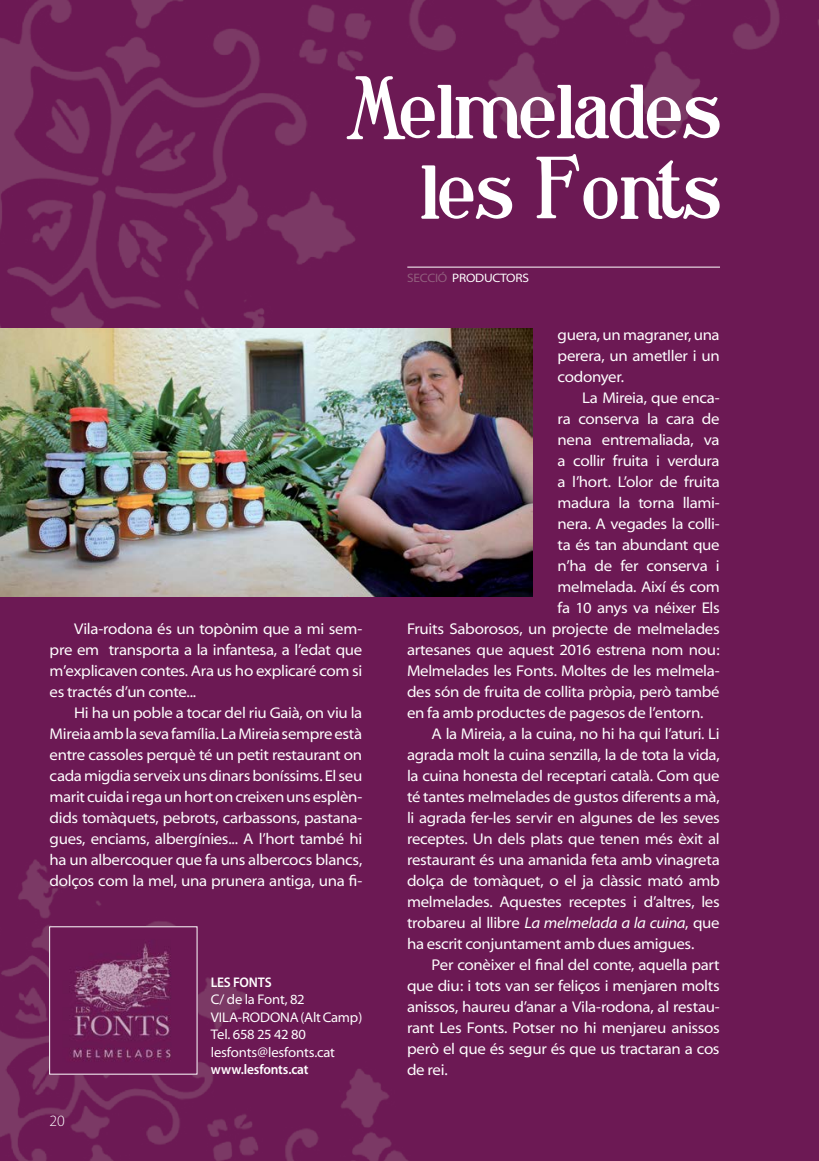
<style>
.page{position:relative;width:819px;height:1161px;background:#fff}
.page>*{position:absolute;margin:0;border:0;box-sizing:border-box;transform-origin:0 0}
.t1{font:87.5px/80.5px "Waschkueche";letter-spacing:-.03em;color:#fff;text-align:right}
.t2{font:15.75px "Myriad MM 215 600";color:#fff}
.t3{font:15.58px/21px "Myriad MM 400 700";letter-spacing:-.02em;color:#fff;text-align:justify}
.t4{font:14px/17.5px "Myriad MM 400 700";letter-spacing:-.015em;color:#fff;scale:.96 1}
.t5{font:14px "Myriad MM 565 600";letter-spacing:-.015em;color:#fff;scale:.96 1}
.t6{font:12.25px "Myriad MM 400 700";letter-spacing:-.02em;color:#fff}
.s1{color:#915e7d}
.s2{font-family:"Myriad MM It 400 700"}
</style>
<div class="page">
<img style="left:0;top:0;width:819px;height:1161px">
<hr style="left:407px;top:267px;width:313px;height:1px;background:#fff">
<img style="left:0;top:328px;width:532px;height:268px">
<img style="left:51px;top:928px;width:144px;height:144px">
<h1 class="t1" style="left:346px;top:72px;width:381px">Melmelades les Fonts</h1>
<p class="t3" style="left:50px;top:619px;width:314px;text-indent:25px">Vila-rodona és un topònim que a mi sem&shy;pre em transporta a la infantesa, a l’edat que m’explicaven contes. Ara us ho explicaré com si es tractés d’un conte...</p>
<p class="t3" style="left:50px;top:703px;width:314px;text-indent:25px">Hi ha un poble a tocar del riu Gaià, on viu la Mireia amb la seva família. La Mireia sempre està entre cassoles perquè té un petit restaurant on cada migdia serveix uns dinars boníssims. El seu marit cuida i rega un hort on creixen uns esplèn&shy;dids tomàquets, pebrots, carbassons, pastana&shy;gues, enciams, albergínies... A l’hort també hi ha un albercoquer que fa uns albercocs blancs, dolços com la mel, una prunera antiga, una fi-</p>
<p class="t2" style="left:50px;top:1113px;width:17px">20</p>
<p class="t5" style="left:211px;top:975px;width:65px">LES FONTS</p>
<p class="t4" style="left:211px;top:991px;width:159px">C/ de la Font, 82<br>VILA-RODONA(Alt Camp)<br>Tel. 658 25 42 80 lesfonts@lesfonts.cat</p>
<p class="t5" style="left:211px;top:1063px;width:103px">www.lesfonts.cat</p>
<p class="t6" style="left:407px;top:272px;width:123px"><span class="s1">SECCIÓ</span> PRODUCTORS</p>
<p class="t3" style="left:557px;top:325px;width:164px">guera, un magraner, una perera, un ametller i un codonyer.</p>
<p class="t3" style="left:582px;top:388px;width:139px">La Mireia, que enca-</p>
<p class="t3" style="left:557px;top:409px;width:164px">ra conserva la cara de</p>
<p class="t3" style="left:557px;top:430px;width:164px">nena entremaliada, va</p>
<p class="t3" style="left:557px;top:451px;width:164px">a collir fruita i verdura</p>
<p class="t3" style="left:557px;top:472px;width:164px">a l’hort. L’olor de fruita</p>
<p class="t3" style="left:557px;top:493px;width:164px">madura la torna llami-</p>
<p class="t3" style="left:557px;top:514px;width:164px">nera. A vegades la colli-</p>
<p class="t3" style="left:557px;top:535px;width:164px">ta és tan abundant que</p>
<p class="t3" style="left:557px;top:556px;width:164px">n’ha de fer conserva i</p>
<p class="t3" style="left:557px;top:577px;width:164px">melmelada. Així és com</p>
<p class="t3" style="left:557px;top:598px;width:164px">fa 10 anys va néixer Els</p>
<p class="t3" style="left:407px;top:619px;width:314px">Fruits Saborosos, un projecte de melmelades</p>
<p class="t3" style="left:407px;top:640px;width:314px">artesanes que aquest 2016 estrena nom nou:</p>
<p class="t3" style="left:407px;top:661px;width:314px">Melmelades les Fonts. Moltes de les melmela-</p>
<p class="t3" style="left:407px;top:682px;width:314px">des són de fruita de collita pròpia, però també</p>
<p class="t3" style="left:407px;top:703px;width:298px">en fa amb productes de pagesos de l’entorn.</p>
<p class="t3" style="left:431px;top:724px;width:289px">A la Mireia, a la cuina, no hi ha qui l’aturi. Li</p>
<p class="t3" style="left:407px;top:745px;width:314px">agrada molt la cuina senzilla, la de tota la vida,</p>
<p class="t3" style="left:407px;top:766px;width:314px">la cuina honesta del receptari català. Com que</p>
<p class="t3" style="left:407px;top:787px;width:314px">té tantes melmelades de gustos diferents a mà,</p>
<p class="t3" style="left:407px;top:808px;width:314px">li agrada fer-les servir en algunes de les seves</p>
<p class="t3" style="left:407px;top:829px;width:314px">receptes. Un dels plats que tenen més èxit al</p>
<p class="t3" style="left:407px;top:850px;width:314px">restaurant és una amanida feta amb vinagreta</p>
<p class="t3" style="left:407px;top:871px;width:314px">dolça de tomàquet, o el ja clàssic mató amb</p>
<p class="t3" style="left:407px;top:892px;width:314px">melmelades. Aquestes receptes i d’altres, les</p>
<p class="t3" style="left:407px;top:913px;width:314px">trobareu al llibre <span class="s2">La melmelada a la cuina</span>, que</p>
<p class="t3" style="left:407px;top:934px;width:289px">ha escrit conjuntament amb dues amigues.</p>
<p class="t3" style="left:431px;top:955px;width:289px">Per conèixer el final del conte, aquella part</p>
<p class="t3" style="left:407px;top:976px;width:314px">que diu: i tots van ser feliços i menjaren molts</p>
<p class="t3" style="left:407px;top:997px;width:314px">anissos, haureu d’anar a Vila-rodona, al restau-</p>
<p class="t3" style="left:407px;top:1018px;width:314px">rant Les Fonts. Potser no hi menjareu anissos</p>
<p class="t3" style="left:407px;top:1039px;width:314px">però el que és segur és que us tractaran a cos</p>
<p class="t3" style="left:407px;top:1060px;width:42px">de rei.</p>
</div>
